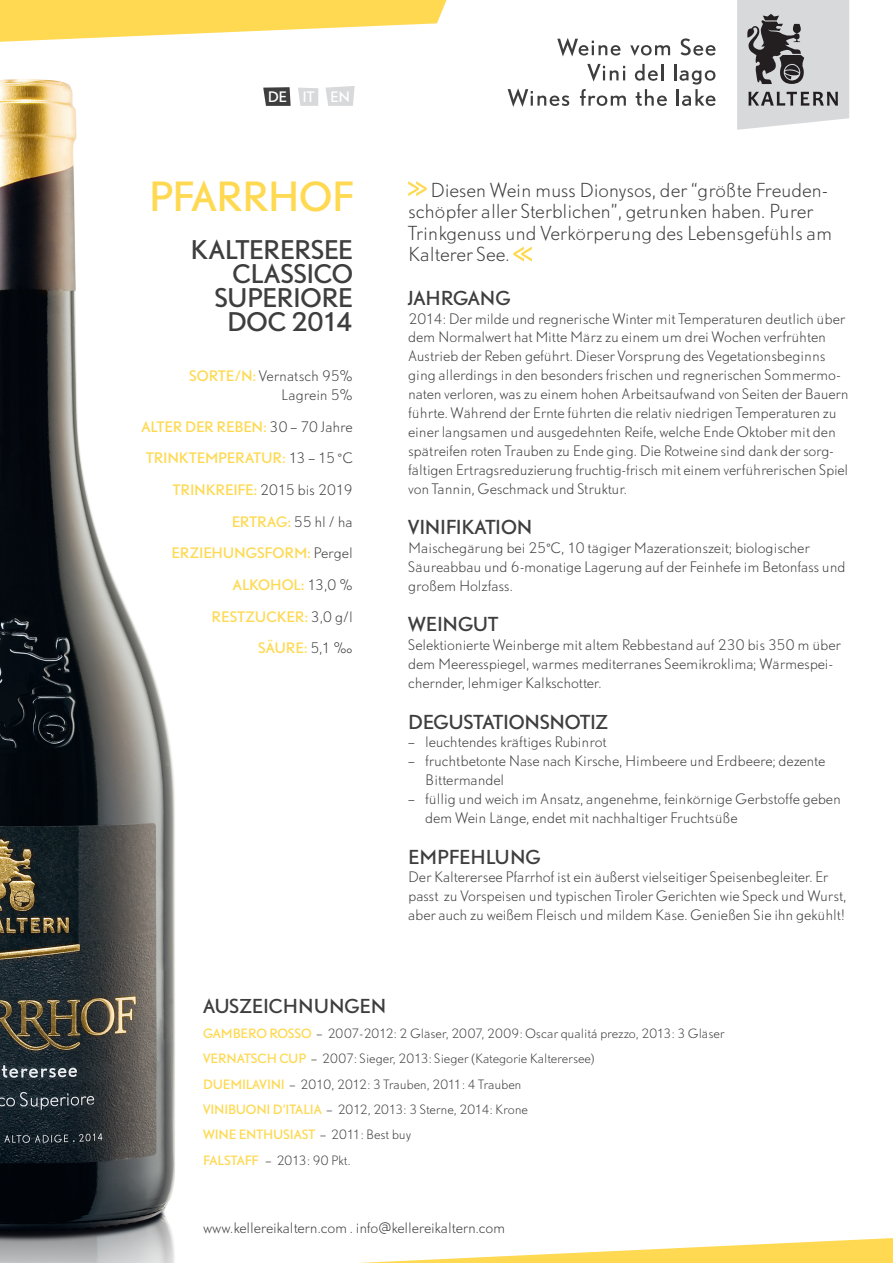
<style>
.page{position:relative;width:893px;height:1263px;background:#fff}
.page>*{position:absolute;margin:0;border:0;box-sizing:border-box;transform-origin:0 0}
.t1{font:37.5px "DTL Nobel T";letter-spacing:-.025em;color:#fed951}
.t2{font:24px/24px "DTL Nobel T";letter-spacing:-.025em;color:#3e3e3f;text-align:right}
.t3{font:300 18px/21.6px "DTL Nobel T";letter-spacing:-.01em;color:#3e3e3f}
.t4{font:18px "DTL Nobel T";letter-spacing:-.01em;color:#3e3e3f}
.t5{font:300 13.5px/18.9px "DTL Nobel T";letter-spacing:-.01em;color:#3e3e3f}
.t6{font:13.5px "DTL Nobel T";letter-spacing:-.005em;color:#fed951}
.t7{font:13.5px "DTL Nobel T";color:#fff}
.t8{font:300 12px/25.3px "DTL Nobel T";letter-spacing:-.015em;color:#3e3e3f}
.s1{font-weight:400;color:#fed951}
.s2{font-weight:300;color:#3e3e3f}
</style>
<div class="page">
<svg style="left:737px;top:0;width:112px;height:130px;background:#b9b9bb"></svg>
<svg style="left:557px;top:38px;width:63px;height:19px"></svg>
<svg style="left:630px;top:45px;width:40px;height:11px"></svg>
<svg style="left:680px;top:38px;width:35px;height:18px"></svg>
<svg style="left:587px;top:64px;width:38px;height:18px"></svg>
<svg style="left:635px;top:64px;width:28px;height:17px"></svg>
<svg style="left:508px;top:88px;width:61px;height:19px"></svg>
<svg style="left:580px;top:89px;width:46px;height:17px"></svg>
<svg style="left:636px;top:89px;width:31px;height:17px"></svg>
<svg style="left:674px;top:64px;width:41px;height:42px"></svg>
<svg style="left:0;top:0;width:447px;height:42px"></svg>
<svg style="left:359px;top:1238px;width:534px;height:25px"></svg>
<svg style="left:263px;top:87px;width:28px;height:19px"></svg>
<svg style="left:298px;top:88px;width:20px;height:18px"></svg>
<svg style="left:325px;top:86px;width:30px;height:20px"></svg>
<svg style="left:408px;top:181px;width:19px;height:15px"></svg>
<svg style="left:513px;top:246px;width:19px;height:16px"></svg>
<img style="left:0;top:79px;width:175px;height:1184px">
<p class="t7" style="left:268px;top:87px;width:84px">DE IT EN</p>
<h1 class="t1" style="left:149px;top:170px;width:206px">PFARRHOF</h1>
<h2 class="t2" style="left:190px;top:237px;width:164px">KALTERERSEE<br>CLASSICO<br>SUPERIORE<br>DOC 2014</h2>
<p class="t5" style="left:189px;top:366px;width:165px;text-align:right"><span class="s1">SORTE/N:</span> Vernatsch 95%<br>Lagrein 5%</p>
<p class="t6" style="left:141px;top:417px;width:213px">ALTER DER REBEN: <span class="s2">30 – 70 Jahre</span></p>
<p class="t6" style="left:146px;top:449px;width:208px">TRINKTEMPERATUR: <span class="s2">13 – 15 °C</span></p>
<p class="t6" style="left:173px;top:481px;width:181px">TRINKREIFE: <span class="s2">2015 bis 2019</span></p>
<p class="t6" style="left:232px;top:512px;width:123px">ERTRAG: <span class="s2">55 hl / ha</span></p>
<p class="t6" style="left:172px;top:544px;width:183px">ERZIEHUNGSFORM: <span class="s2">Pergel</span></p>
<p class="t6" style="left:233px;top:576px;width:121px">ALKOHOL: <span class="s2">13,0 %</span></p>
<p class="t6" style="left:212px;top:607px;width:143px">RESTZUCKER: <span class="s2">3,0 g/l</span></p>
<p class="t6" style="left:258px;top:639px;width:96px">SÄURE: <span class="s2">5,1 ‰</span></p>
<h3 class="t3" style="left:408px;top:179px;width:426px;text-indent:22px">Diesen Wein muss Dionysos, der “größte Freuden&shy;schöpfer aller Sterblichen”, getrunken haben. Purer Trinkgenuss und Verkörperung des Lebensgefühls am Kalterer See.</h3>
<h3 class="t4" style="left:408px;top:285px;width:104px">JAHRGANG</h3>
<p class="t5" style="left:408px;top:309px;width:442px">2014: Der milde und regnerische Winter mit Temperaturen deutlich über dem Normalwert hat Mitte März zu einem um drei Wochen verfrühten Austrieb der Reben geführt. Dieser Vorsprung des Vegetationsbeginns ging allerdings in den besonders frischen und regnerischen Sommermo&shy;naten verloren, was zu einem hohen Arbeitsaufwand von Seiten der Bauern führte. Während der Ernte führten die relativ niedrigen Temperaturen zu einer langsamen und ausgedehnten Reife, welche Ende Oktober mit den spätreifen roten Trauben zu Ende ging. Die Rotweine sind dank der sorg&shy;fältigen Ertragsreduzierung fruchtig-frisch mit einem verführerischen Spiel von Tannin, Geschmack und Struktur.</p>
<h3 class="t4" style="left:408px;top:515px;width:126px">VINIFIKATION</h3>
<p class="t5" style="left:408px;top:538px;width:439px">Maischegärung bei 25°C, 10 tägiger Mazerationszeit; biologischer<br>Säureabbau und 6-monatige Lagerung auf der Feinhefe im Betonfass und großem Holzfass.</p>
<h3 class="t4" style="left:408px;top:612px;width:92px">WEINGUT</h3>
<p class="t5" style="left:408px;top:635px;width:434px">Selektionierte Weinberge mit altem Rebbestand auf 230 bis 350 m über dem Meeresspiegel, warmes mediterranes Seemikroklima; Wärmespei&shy;chernder, lehmiger Kalkschotter.</p>
<h3 class="t4" style="left:408px;top:709px;width:201px">DEGUSTATIONSNOTIZ</h3>
<p class="t5" style="left:408px;top:733px;width:200px">– leuchtendes kräftiges Rubinrot</p>
<p class="t5" style="left:425px;top:751px;width:402px;text-indent:-17px">– fruchtbetonte Nase nach Kirsche, Himbeere und Erdbeere; dezente<br>Bittermandel</p>
<p class="t5" style="left:425px;top:789px;width:417px;text-indent:-17px">– füllig und weich im Ansatz, angenehme, feinkörnige Gerbstoffe geben dem Wein Länge, endet mit nachhaltiger Fruchtsüße</p>
<h3 class="t4" style="left:408px;top:844px;width:134px">EMPFEHLUNG</h3>
<p class="t5" style="left:408px;top:868px;width:440px">Der Kalterersee Pfarrhof ist ein äußerst vielseitiger Speisenbegleiter. Er passt zu Vorspeisen und typischen Tiroler Gerichten wie Speck und Wurst, aber auch zu weißem Fleisch und mildem Käse. Genießen Sie ihn gekühlt!</p>
<h3 class="t4" style="left:203px;top:993px;width:185px">AUSZEICHNUNGEN</h3>
<p class="t8" style="left:203px;top:1021px;width:523px"><span class="s1">GAMBERO ROSSO</span> – 2007-2012: 2 Gläser, 2007, 2009: Oscar qualitá prezzo, 2013: 3 Gläser <span class="s1">VERNATSCH CUP</span> – 2007: Sieger, 2013: Sieger (Kategorie Kalterersee)<br><span class="s1">DUEMILAVINI</span> – 2010, 2012: 3 Trauben, 2011: 4 Trauben<br><span class="s1">VINIBUONI D’ITALIA</span> – 2012, 2013: 3 Sterne, 2014: Krone<br><span class="s1">WINE ENTHUSIAST</span> – 2011: Best buy<br><span class="s1">FALSTAFF</span> – 2013: 90 Pkt.</p>
<p class="t5" style="left:203px;top:1218px;width:304px">www.kellereikaltern.com . info@kellereikaltern.com</p>
</div>
